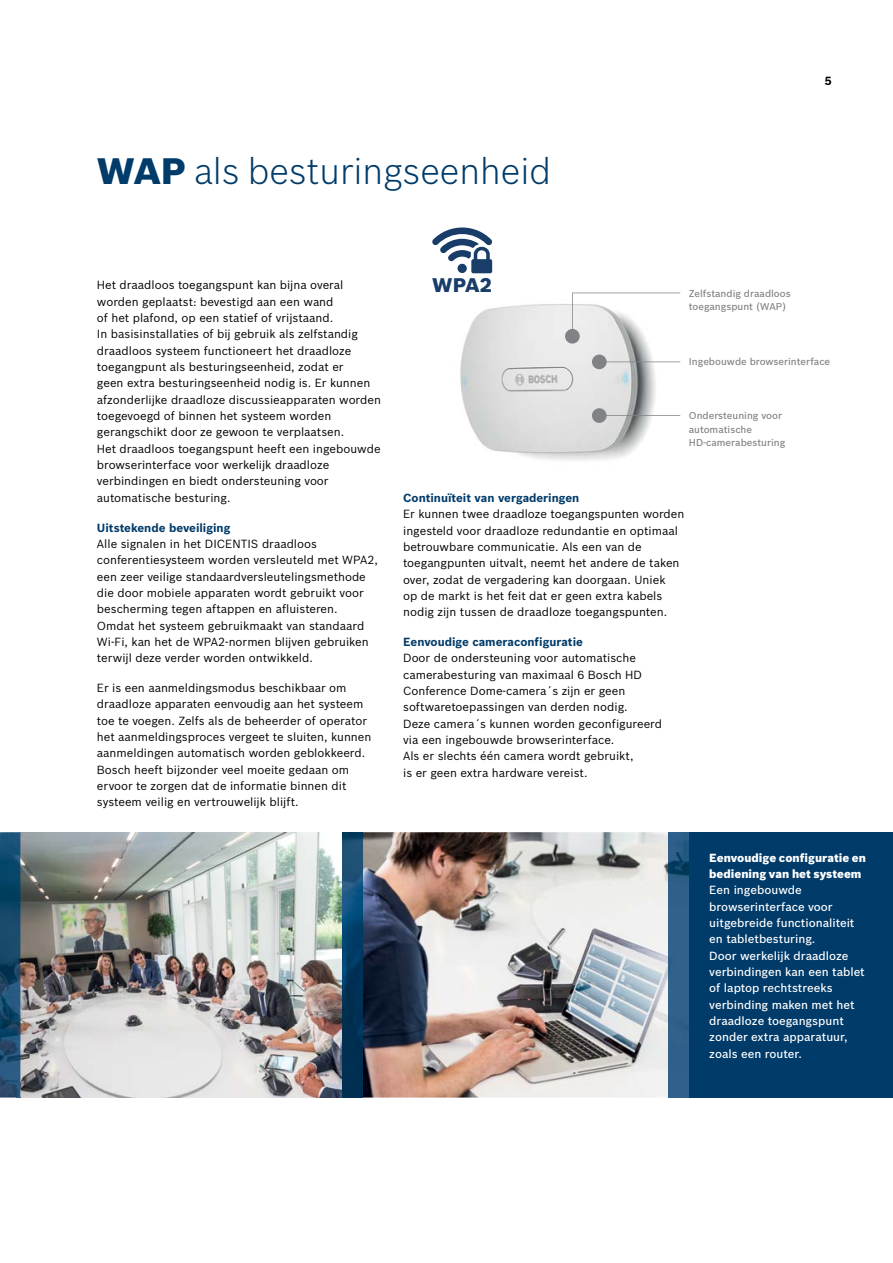
<style>
.page{position:relative;width:893px;height:1263px;background:#fff}
.page>*{position:absolute;margin:0;border:0;box-sizing:border-box;transform-origin:0 0}
.t1{font:300 36px "Bosch Sans";color:#003b6a}
.t2{font:900 19.35px "Bosch Sans";color:#183d69}
.t3{font:11.55px/16.4px "Bosch Sans";color:#000}
.t4{font:500 11.55px/16.4px "Bosch Sans";color:#fff}
.t5{font:700 11.55px "Bosch Sans";color:#003b6a}
.t6{font:900 11.55px/16.4px "Bosch Sans";color:#fff}
.t7{font:700 11.55px "Bosch Sans";color:#000}
.t8{font:500 9.75px/13.6px "Bosch Sans";color:#808285}
.s1{font-weight:900}
</style>
<div class="page">
<img style="left:460px;top:292px;width:221px;height:169px">
<svg style="left:432px;top:227px;width:61px;height:47px"></svg>
<img style="left:0;top:832px;width:689px;height:265px">
<div style="left:592px;top:355px;width:15px;height:14px;background:#808285;border-radius:50%"></div>
<hr style="left:599px;top:361px;width:81px;height:1px;background:#808285">
<div style="left:592px;top:408px;width:15px;height:15px;background:#808285;border-radius:50%"></div>
<hr style="left:599px;top:415px;width:81px;height:1px;background:#808285">
<div style="left:565px;top:329px;width:15px;height:15px;background:#808285;border-radius:50%"></div>
<svg style="left:572px;top:293px;width:108px;height:44px"></svg>
<div style="left:689px;top:832px;width:204px;height:265px;background:#003b6a"></div>
<svg style="left:0;top:1097px;width:16px;height:1px"></svg>
<img style="left:342px;top:832px;width:21px;height:265px">
<h1 class="t1" style="left:97px;top:146px;width:456px"><span class="s1">WAP</span> als besturingseenheid</h1>
<p class="t7" style="left:825px;top:72px;width:8px">5</p>
<p class="t3" style="left:97px;top:276px;width:286px">Het draadloos toegangspunt kan bijna overal worden geplaatst: bevestigd aan een wand<br>of het plafond, op een statief of vrijstaand.<br>In basisinstallaties of bij gebruik als zelfstandig draadloos systeem functioneert het draadloze toegangpunt als besturingseenheid, zodat er<br>geen extra besturingseenheid nodig is. Er kunnen afzonderlijke draadloze discussieapparaten worden toegevoegd of binnen het systeem worden gerangschikt door ze gewoon te verplaatsen.<br>Het draadloos toegangspunt heeft een ingebouwde browserinterface voor werkelijk draadloze verbindingen en biedt ondersteuning voor automatische besturing.</p>
<p class="t5" style="left:97px;top:519px;width:135px">Uitstekende beveiliging</p>
<p class="t3" style="left:97px;top:535px;width:282px">Alle signalen in het DICENTIS draadloos conferentiesysteem worden versleuteld met WPA2, een zeer veilige standaardversleutelingsmethode die door mobiele apparaten wordt gebruikt voor bescherming tegen aftappen en afluisteren.<br>Omdat het systeem gebruikmaakt van standaard Wi-Fi, kan het de WPA2-normen blijven gebruiken terwijl deze verder worden ontwikkeld.</p>
<p class="t3" style="left:97px;top:679px;width:276px">Er is een aanmeldingsmodus beschikbaar om draadloze apparaten eenvoudig aan het systeem toe te voegen. Zelfs als de beheerder of operator het aanmeldingsproces vergeet te sluiten, kunnen aanmeldingen automatisch worden geblokkeerd.<br>Bosch heeft bijzonder veel moeite gedaan om ervoor te zorgen dat de informatie binnen dit systeem veilig en vertrouwelijk blijft.</p>
<h2 class="t2" style="left:432px;top:270px;width:61px">WPA2</h2>
<p class="t8" style="left:689px;top:286px;width:103px">Zelfstandig draadloos toegangspunt (WAP)</p>
<p class="t8" style="left:689px;top:354px;width:143px">Ingebouwde browserinterface</p>
<p class="t8" style="left:689px;top:408px;width:98px">Ondersteuning voor automatische<br>HD-camerabesturing</p>
<p class="t5" style="left:403px;top:489px;width:178px">Continuïteit van vergaderingen</p>
<p class="t3" style="left:403px;top:505px;width:283px">Er kunnen twee draadloze toegangspunten worden ingesteld voor draadloze redundantie en optimaal betrouwbare communicatie. Als een van de toegangpunten uitvalt, neemt het andere de taken over, zodat de vergadering kan doorgaan. Uniek<br>op de markt is het feit dat er geen extra kabels nodig zijn tussen de draadloze toegangspunten.</p>
<p class="t5" style="left:403px;top:633px;width:181px">Eenvoudige cameraconfiguratie</p>
<p class="t3" style="left:403px;top:649px;width:261px">Door de ondersteuning voor automatische camerabesturing van maximaal 6 Bosch HD Conference Dome-camera´s zijn er geen softwaretoepassingen van derden nodig.<br>Deze camera´s kunnen worden geconfigureerd via een ingebouwde browserinterface.<br>Als er slechts één camera wordt gebruikt,<br>is er geen extra hardware vereist.</p>
<p class="t6" style="left:709px;top:849px;width:158px">Eenvoudige configuratie en bediening van het systeem</p>
<p class="t4" style="left:709px;top:881px;width:157px">Een ingebouwde browserinterface voor uitgebreide functionaliteit en tabletbesturing.<br>Door werkelijk draadloze verbindingen kan een tablet of laptop rechtstreeks verbinding maken met het draadloze toegangspunt zonder extra apparatuur, zoals een router.</p>
</div>
